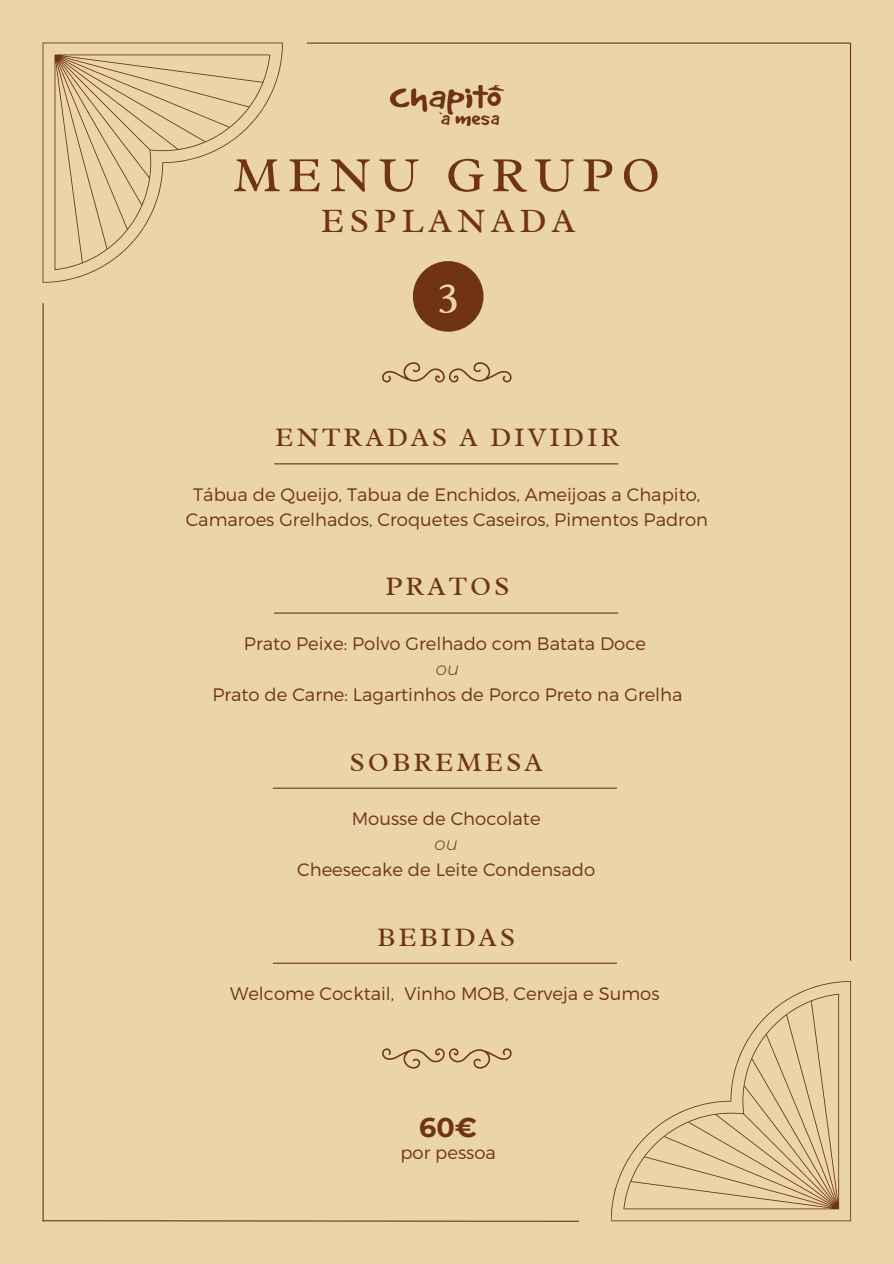
<style>
.page{position:relative;width:894px;height:1264px;background:#fff}
.page>*{position:absolute;margin:0;border:0;box-sizing:border-box;transform-origin:0 0}
.t1{font:49.95px "Radley";letter-spacing:.15em;color:#703316}
.t2{font:49.95px "Radley";color:#ebd4aa}
.t3{font:34.5px "Radley";letter-spacing:.15em;color:#703316}
.t4{font:27px "Radley";letter-spacing:.11em;color:#703316}
.t5{font:700 27px "Montserrat";color:#703316}
.t6{font:300 18px/24.8px "Montserrat";color:#703316;text-align:center}
.t7{font:italic 300 18px "Montserrat";color:#703316}
</style>
<div class="page">
<div style="left:0;top:0;width:893px;height:1263px;background:#ebd4aa"></div>
<svg style="left:43px;top:43px;width:239px;height:239px"></svg>
<svg style="left:54px;top:54px;width:216px;height:216px"></svg>
<hr style="left:307px;top:43px;width:543px;height:1px;background:#703316">
<hr style="left:43px;top:303px;width:1px;height:918px;background:#703316">
<svg style="left:611px;top:981px;width:239px;height:240px"></svg>
<svg style="left:623px;top:993px;width:215px;height:216px"></svg>
<svg style="left:42px;top:1219px;width:537px;height:3px"></svg>
<hr style="left:849px;top:44px;width:1px;height:916px;background:#703316">
<svg style="left:382px;top:362px;width:130px;height:21px"></svg>
<svg style="left:382px;top:1048px;width:130px;height:20px"></svg>
<hr style="left:274px;top:463px;width:344px;height:1px;background:#703316">
<hr style="left:274px;top:612px;width:344px;height:1px;background:#703316">
<hr style="left:273px;top:787px;width:343px;height:1px;background:#703316">
<hr style="left:273px;top:962px;width:343px;height:1px;background:#703316">
<img style="left:390px;top:86px;width:113px;height:39px">
<div style="left:413px;top:261px;width:70px;height:71px;background:#703316;border-radius:50%"></div>
<p class="t1" style="left:233px;top:143px;width:428px">MENU GRUPO</p>
<p class="t3" style="left:321px;top:198px;width:256px">ESPLANADA</p>
<p class="t2" style="left:436px;top:259px;width:24px">3</p>
<h1 class="t4" style="left:275px;top:420px;width:346px">ENTRADAS A DIVIDIR</h1>
<p class="t6" style="left:186px;top:481px;width:523px">Tábua de Queijo, Tabua de Enchidos, Ameijoas a Chapito,<br>Camaroes Grelhados, Croquetes Caseiros, Pimentos Padron</p>
<p class="t4" style="left:385px;top:569px;width:126px">PRATOS</p>
<h2 class="t6" style="left:244px;top:630px;width:403px">Prato Peixe: Polvo Grelhado com Batata Doce</h2>
<p class="t7" style="left:436px;top:657px;width:25px">ou</p>
<p class="t6" style="left:212px;top:681px;width:471px">Prato de Carne: Lagartinhos de Porco Preto na Grelha</p>
<p class="t4" style="left:349px;top:744px;width:194px">SOBREMESA</p>
<h2 class="t6" style="left:351px;top:805px;width:190px">Mousse de Chocolate</h2>
<p class="t7" style="left:434px;top:832px;width:25px">ou</p>
<p class="t6" style="left:297px;top:856px;width:299px">Cheesecake de Leite Condensado</p>
<h2 class="t4" style="left:377px;top:919px;width:139px">BEBIDAS</h2>
<p class="t6" style="left:230px;top:980px;width:166px">Welcome Cocktail,</p>
<h2 class="t6" style="left:404px;top:980px;width:256px">Vinho MOB, Cerveja e Sumos</h2>
<p class="t5" style="left:419px;top:1110px;width:59px">60€</p>
<p class="t6" style="left:400px;top:1139px;width:97px">por pessoa</p>
</div>
